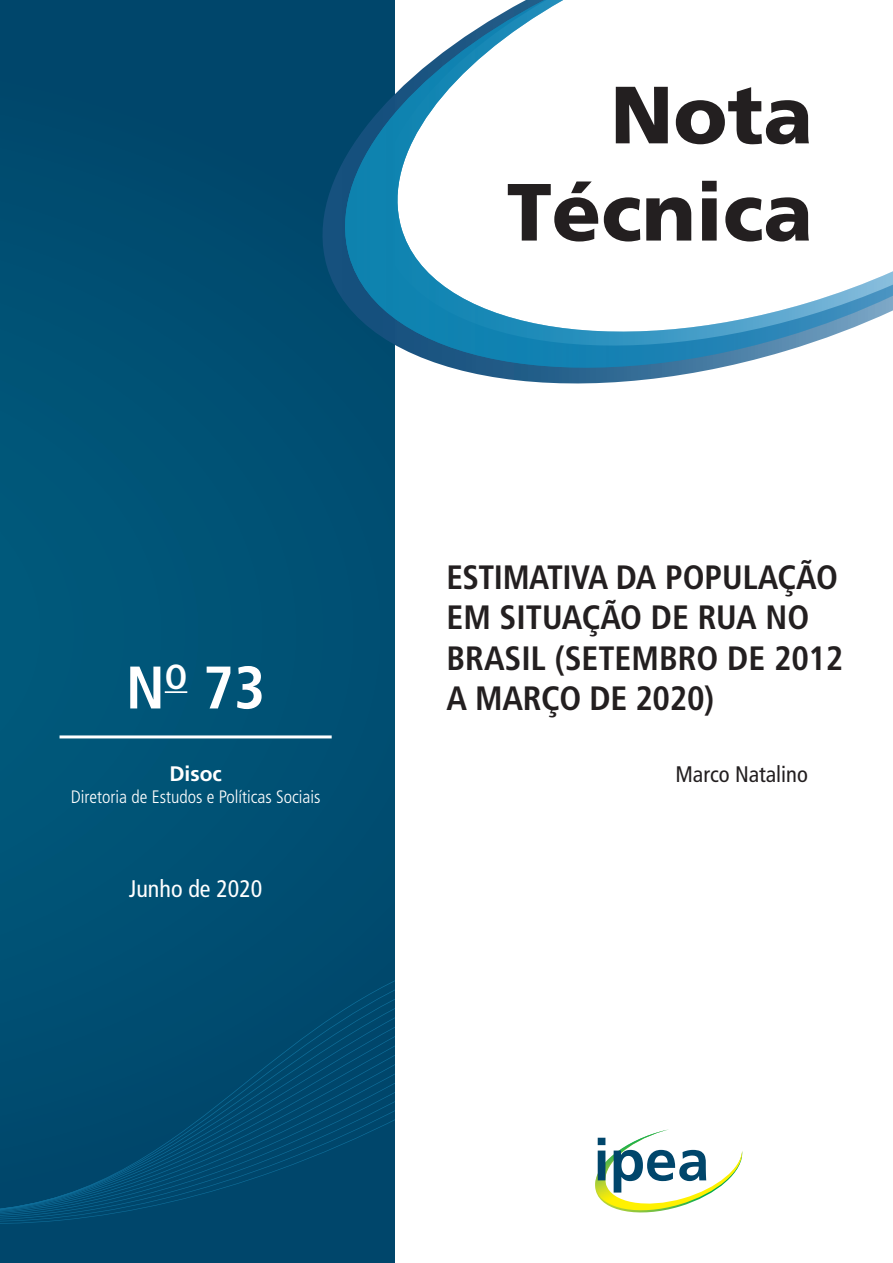
<style>
.page{position:relative;width:893px;height:1263px;background:#fff}
.page>*{position:absolute;margin:0;border:0;box-sizing:border-box;transform-origin:0 0}
.t1{font:900 81px/97.2px "Frutiger LT Pro";color:#231f20;text-align:right}
.n_nota{font:700 condensed 60px "Frutiger LT Pro";color:#fff}
.t_nota{font:700 condensed 33.75px/40.5px "Frutiger LT Pro";letter-spacing:-.01em;color:#231f20}
.t_mes{font:condensed 24px "Frutiger LT Pro";color:#fff}
.t_autores{font:condensed 22.5px "Frutiger LT Pro";color:#231f20}
.t_diretoria{font:700 21px "Frutiger LT Pro";color:#fff}
.t_diretoria2{font:300 condensed 18px "Frutiger LT Pro";color:#fff}
</style>
<div class="page">
<div style="left:0;top:0;width:394px;height:1263px;background:#005074"></div>
<svg style="left:0;top:981px;width:394px;height:243px"></svg>
<svg style="left:325px;top:0;width:568px;height:400px"></svg>
<img style="left:595px;top:1129px;width:148px;height:83px">
<svg style="left:598px;top:1138px;width:108px;height:54px"></svg>
<hr style="left:165px;top:691px;width:22px;height:2px;background:#fff">
<hr style="left:60px;top:735px;width:272px;height:3px;background:#fff">
<p class="t1" style="left:507px;top:66px;width:308px">Nota<br>Técnica</p>
<p class="n_nota" style="left:126px;top:652px;width:141px">N<sup>O</sup> 73</p>
<p class="t_diretoria" style="left:169px;top:761px;width:54px">Disoc</p>
<p class="t_diretoria2" style="left:71px;top:786px;width:251px">Diretoria de Estudos e Políticas Sociais</p>
<p class="t_mes" style="left:129px;top:875px;width:135px">Junho de 2020</p>
<p class="t_nota" style="left:446px;top:557px;width:398px">ESTIMATIVA DA POPULAÇÃO<br>EM SITUAÇÃO DE RUA NO<br>BRASIL (SETEMBRO DE 2012<br>A MARÇO DE 2020)</p>
<p class="t_autores" style="left:675px;top:761px;width:134px">Marco Natalino</p>
</div>
